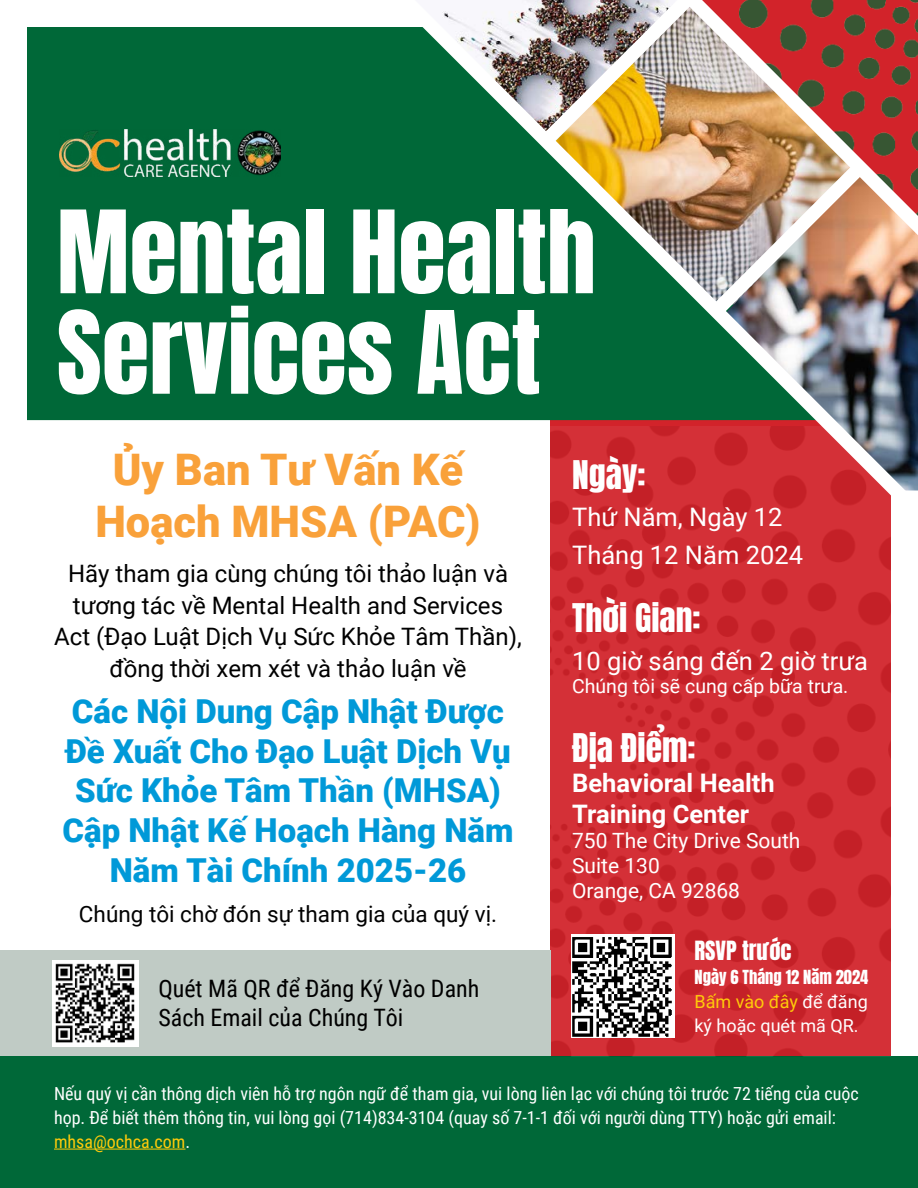
<style>
.page{position:relative;width:918px;height:1188px;background:#fff}
.page>*{position:absolute;margin:0;border:0;box-sizing:border-box;transform-origin:0 0}
.t1{font:97.5px "Anton";color:#fff}
.t2{font:900 43.5px/52.2px "Roboto";color:#f9a13a;text-align:center}
.t3{font:33.6px "Anton";color:#fff}
.t4{font:900 33px/39.6px "Roboto";color:#0099d8;text-align:center}
.t5{font:25.5px "Roboto";color:#fff}
.t6{font:700 25.5px "Roboto";color:#fff}
.t7{font:24px/31.5px "Roboto";color:#000;text-align:center}
.t8{font:24px "Roboto Condensed";color:#000}
.t9{font:22.5px "Roboto";color:#000}
.t10{font:22.5px "Anton";color:#fff}
.t11{font:21px "Roboto";color:#fff}
.t12{font:19.5px "Roboto";color:#fff}
.t13{font:18px/24px "Roboto Condensed";color:#fff}
.t14{font:18px/24px "Roboto";color:#fff}
.t15{font:16.5px "Anton";color:#fff}
.s1{color:#ffcb0a}
</style>
<div class="page">
<div style="left:0;top:1056px;width:918px;height:132px;background:#006838"></div>
<div style="left:27px;top:27px;width:369px;height:393px;background:#006838"></div>
<img style="left:550px;top:522px;width:341px;height:534px">
<img style="left:396px;top:0;width:522px;height:522px">
<img style="left:707px;top:162px;width:158px;height:158px">
<img style="left:539px;top:0;width:158px;height:148px">
<img style="left:60px;top:130px;width:220px;height:46px">
<div style="left:0;top:950px;width:550px;height:106px;background:#c0cbc5"></div>
<img style="left:52px;top:960px;width:86px;height:86px">
<hr style="left:54px;top:1149px;width:132px;height:1px;background:#ffcb0a">
<img style="left:571px;top:934px;width:103px;height:104px">
<p class="t1" style="left:57px;top:203px;width:541px">Mental Health</p>
<p class="t1" style="left:57px;top:303px;width:486px">Services Act</p>
<p class="t2" style="left:95px;top:442px;width:387px">Ủy Ban Tư Vấn Kế<br>Hoạch MHSA (PAC)</p>
<p class="t7" style="left:54px;top:557px;width:469px">Hãy tham gia cùng chúng tôi thảo luận và tương tác về Mental Health and Services Act (Đạo Luật Dịch Vụ Sức Khỏe Tâm Thần), đồng thời xem xét và thảo luận về</p>
<p class="t4" style="left:63px;top:690px;width:452px">Các Nội Dung Cập Nhật Được<br>Đề Xuất Cho Đạo Luật Dịch Vụ<br>Sức Khỏe Tâm Thần (MHSA)<br>Cập Nhật Kế Hoạch Hàng Năm<br>Năm Tài Chính 2025-26</p>
<p class="t9" style="left:79px;top:898px;width:420px">Chúng tôi chờ đón sự tham gia của quý vị.</p>
<p class="t8" style="left:158px;top:972px;width:322px">Quét Mã QR để Đăng Ký Vào Danh</p>
<p class="t8" style="left:158px;top:1000px;width:247px">Sách Email của Chúng Tôi</p>
<p class="t3" style="left:572px;top:457px;width:75px">Ngày:</p>
<p class="t5" style="left:572px;top:499px;width:212px">Thứ Năm, Ngày 12</p>
<p class="t5" style="left:572px;top:537px;width:232px">Tháng 12 Năm 2024</p>
<p class="t3" style="left:572px;top:601px;width:130px">Thời Gian:</p>
<p class="t5" style="left:572px;top:643px;width:297px">10 giờ sáng đến 2 giờ trưa</p>
<p class="t12" style="left:572px;top:673px;width:278px">Chúng tôi sẽ cung cấp bữa trưa.</p>
<p class="t3" style="left:572px;top:730px;width:125px">Địa Điểm:</p>
<p class="t6" style="left:572px;top:765px;width:204px">Behavioral Health</p>
<p class="t6" style="left:572px;top:796px;width:179px">Training Center</p>
<p class="t11" style="left:572px;top:826px;width:230px">750 The City Drive South</p>
<p class="t11" style="left:572px;top:851px;width:89px">Suite 130</p>
<p class="t11" style="left:572px;top:876px;width:169px">Orange, CA 92868</p>
<p class="t10" style="left:694px;top:939px;width:99px">RSVP trước</p>
<p class="t15" style="left:694px;top:969px;width:175px">Ngày 6 Tháng 12 Năm 2024</p>
<p class="t14" style="left:694px;top:989px;width:175px"><span class="s1">Bấm vào đây</span> để đăng ký hoặc quét mã QR.</p>
<p class="t13" style="left:54px;top:1081px;width:806px">Nếu quý vị cần thông dịch viên hỗ trợ ngôn ngữ để tham gia, vui lòng liên lạc với chúng tôi trước 72 tiếng của cuộc họp. Để biết thêm thông tin, vui lòng gọi (714)834-3104 (quay số 7-1-1 đối với người dùng TTY) hoặc gửi email: <span class="s1">mhsa@ochca.com</span>.</p>
</div>
